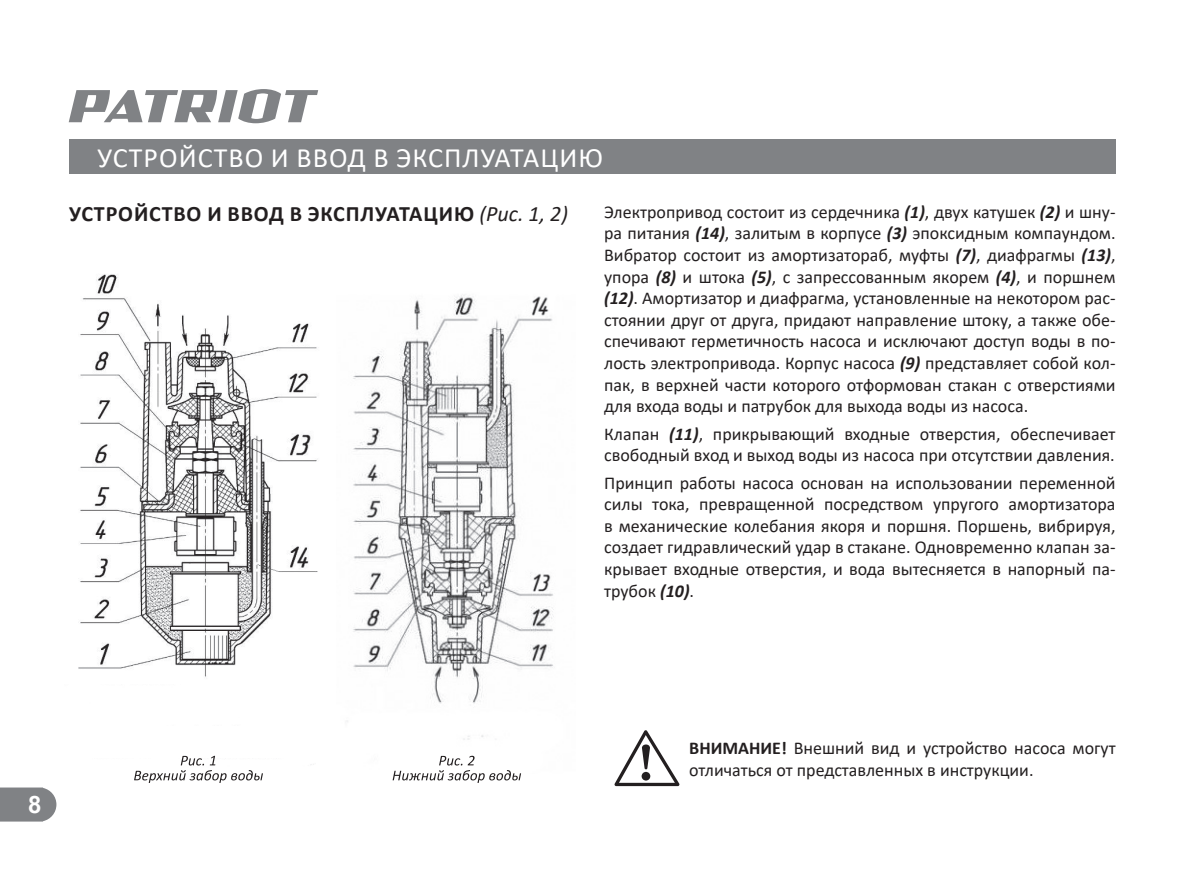
<style>
.page{position:relative;width:1183px;height:873px;background:#fff}
.page>*{position:absolute;margin:0;border:0;box-sizing:border-box;transform-origin:0 0}
.t1{font:28px "Calibri";letter-spacing:.04em;color:#fff}
.t2{font:700 24px "Arial";color:#fff}
.t3{font:700 22px "Calibri";letter-spacing:.04em;color:#231f20}
.t4{font:18px/21.6px "Calibri";color:#231f20;text-align:justify}
.s1{font-weight:400;font-style:italic}
.s2{font-weight:700;font-style:italic}
.s3{font-weight:700}
</style>
<div class="page">
<svg style="left:0;top:787px;width:56px;height:34px;background:#888a8d"></svg>
<svg style="left:69px;top:89px;width:249px;height:34px"></svg>
<div style="left:69px;top:140px;width:1046px;height:34px;background:#808285"></div>
<svg style="left:614px;top:730px;width:66px;height:55px"></svg>
<img style="left:78px;top:274px;width:240px;height:491px">
<img style="left:347px;top:295px;width:207px;height:445px">
<svg style="left:134px;top:755px;width:129px;height:27px"></svg>
<svg style="left:393px;top:755px;width:128px;height:27px"></svg>
<h1 class="t1" style="left:98px;top:139px;width:507px">УСТРОЙСТВО И ВВОД В ЭКСПЛУАТАЦИЮ</h1>
<p class="t3" style="left:69px;top:198px;width:500px">УСТРОЙСТВО И ВВОД В ЭКСПЛУАТАЦИЮ <span class="s1">(Рис. 1, 2)</span></p>
<p class="t4" style="left:604px;top:200px;width:513px">Электропривод состоит из сердечника <span class="s2">(1)</span>, двух катушек <span class="s2">(2)</span> и шну&shy;ра питания <span class="s2">(14)</span>, залитым в корпусе <span class="s2">(3)</span> эпоксидным компаундом.<br>Вибратор состоит из амортизатораб, муфты <span class="s2">(7)</span>, диафрагмы <span class="s2">(13)</span>, упора <span class="s2">(8)</span> и штока <span class="s2">(5)</span>, с запрессованным якорем <span class="s2">(4)</span>, и поршнем <span class="s2">(12)</span>. Амортизатор и диафрагма, установленные на некотором рас&shy;стоянии друг от друга, придают направление штоку, а также обе&shy;спечивают герметичность насоса и исключают доступ воды в по&shy;лость электропривода. Корпус насоса <span class="s2">(9)</span> представляет собой кол&shy;пак, в верхней части которого отформован стакан с отверстиями для входа воды и патрубок для выхода воды из насоса.</p>
<p class="t4" style="left:604px;top:422px;width:513px">Клапан <span class="s2">(11)</span>, прикрывающий входные отверстия, обеспечивает свободный вход и выход воды из насоса при отсутствии давления.</p>
<p class="t4" style="left:604px;top:471px;width:513px">Принцип работы насоса основан на использовании переменной силы тока, превращенной посредством упругого амортизатора в механические колебания якоря и поршня. Поршень, вибрируя, создает гидравлический удар в стакане. Одновременно клапан за&shy;крывает входные отверстия, и вода вытесняется в напорный па&shy;трубок <span class="s2">(10)</span>.</p>
<h2 class="t2" style="left:28px;top:787px;width:15px">8</h2>
<p class="t4" style="left:689px;top:736px;width:428px"><span class="s3">ВНИМАНИЕ!</span> Внешний вид и устройство насоса могут отличаться от представленных в инструкции.</p>
</div>
